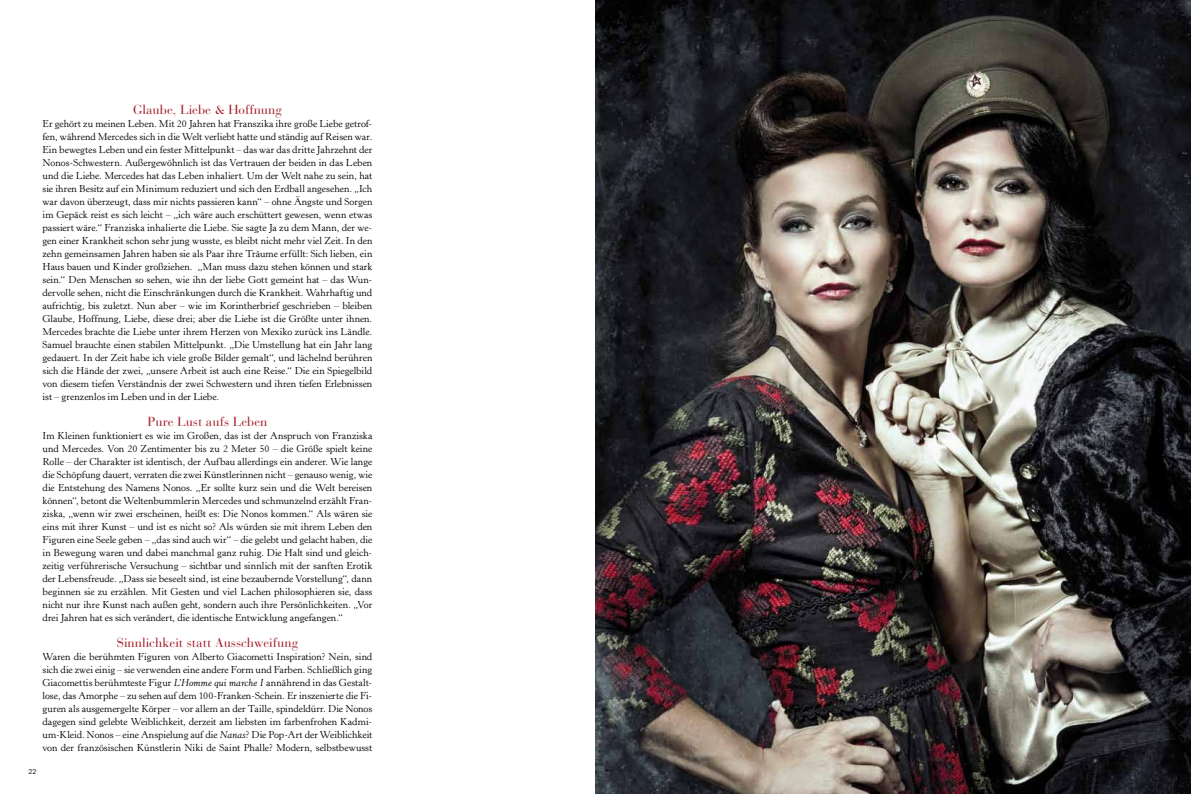
<style>
.page{position:relative;width:1191px;height:794px;background:#fff}
.page>*{position:absolute;margin:0;border:0;box-sizing:border-box;transform-origin:0 0}
.t1{font:13px "Bauer Bodoni";color:#a11d28}
.t2{font:10px/13px "Horley Old Style MT Std";color:#000;text-align:justify}
.t3{font:7px "Avant Garde Two BQ";color:#000}
.s1{font-style:italic}
</style>
<div class="page">
<img style="left:595px;top:0;width:596px;height:794px">
<h1 class="t1" style="left:133px;top:102px;width:150px">Glaube, Liebe &amp; Hoffnung</h1>
<p class="t2" style="left:43px;top:118px;width:331px">Er gehört zu meinen Leben. Mit 20 Jahren hat Franszika ihre große Liebe getrof&shy;fen, während Mercedes sich in die Welt verliebt hatte und ständig auf Reisen war.<br>Ein bewegtes Leben und ein fester Mittelpunkt – das war das dritte Jahrzehnt der Nonos-Schwestern. Außergewöhnlich ist das Vertrauen der beiden in das Leben und die Liebe. Mercedes hat das Leben inhaliert. Um der Welt nahe zu sein, hat sie ihren Besitz auf ein Minimum reduziert und sich den Erdball angesehen. „Ich war davon überzeugt, dass mir nichts passieren kann“ – ohne Ängste und Sorgen im Gepäck reist es sich leicht – „ich wäre auch erschüttert gewesen, wenn etwas passiert wäre.“ Franziska inhalierte die Liebe. Sie sagte Ja zu dem Mann, der we&shy;gen einer Krankheit schon sehr jung wusste, es bleibt nicht mehr viel Zeit. In den zehn gemeinsamen Jahren haben sie als Paar ihre Träume erfüllt: Sich lieben, ein Haus bauen und Kinder großziehen. „Man muss dazu stehen können und stark sein.“ Den Menschen so sehen, wie ihn der liebe Gott gemeint hat – das Wun&shy;dervolle sehen, nicht die Einschränkungen durch die Krankheit. Wahrhaftig und aufrichtig, bis zuletzt. Nun aber – wie im Korintherbrief geschrieben – bleiben Glaube, Hoffnung, Liebe, diese drei; aber die Liebe ist die Größte unter ihnen.<br>Mercedes brachte die Liebe unter ihrem Herzen von Mexiko zurück ins Ländle.<br>Samuel brauchte einen stabilen Mittelpunkt. „Die Umstellung hat ein Jahr lang gedauert. In der Zeit habe ich viele große Bilder gemalt“, und lächelnd berühren sich die Hände der zwei, „unsere Arbeit ist auch eine Reise.“ Die ein Spiegelbild von diesem tiefen Verständnis der zwei Schwestern und ihren tiefen Erlebnissen ist – grenzenlos im Leben und in der Liebe.</p>
<h1 class="t1" style="left:148px;top:414px;width:121px">Pure Lust aufs Leben</h1>
<p class="t2" style="left:43px;top:430px;width:331px">Im Kleinen funktioniert es wie im Großen, das ist der Anspruch von Franziska und Mercedes. Von 20 Zentimenter bis zu 2 Meter 50 – die Größe spielt keine Rolle – der Charakter ist identisch, der Aufbau allerdings ein anderer. Wie lange die Schöpfung dauert, verraten die zwei Künstlerinnen nicht – genauso wenig, wie die Entstehung des Namens Nonos. „Er sollte kurz sein und die Welt bereisen können“, betont die Weltenbummlerin Mercedes und schmunzelnd erzählt Fran&shy;ziska, „wenn wir zwei erscheinen, heißt es: Die Nonos kommen.“ Als wären sie eins mit ihrer Kunst – und ist es nicht so? Als würden sie mit ihrem Leben den Figuren eine Seele geben – „das sind auch wir“ – die gelebt und gelacht haben, die in Bewegung waren und dabei manchmal ganz ruhig. Die Halt sind und gleich&shy;zeitig verführerische Versuchung – sichtbar und sinnlich mit der sanften Erotik der Lebensfreude. „Dass sie beseelt sind, ist eine bezaubernde Vorstellung“, dann beginnen sie zu erzählen. Mit Gesten und viel Lachen philosophieren sie, dass nicht nur ihre Kunst nach außen geht, sondern auch ihre Persönlichkeiten. „Vor drei Jahren hat es sich verändert, die identische Entwicklung angefangen.“</p>
<h1 class="t1" style="left:117px;top:635px;width:183px">Sinnlichkeit statt Ausschweifung</h1>
<p class="t2" style="left:43px;top:651px;width:331px">Waren die berühmten Figuren von Alberto Giacometti Inspiration? Nein, sind sich die zwei einig – sie verwenden eine andere Form und Farben. Schließlich ging Giacomettis berühmteste Figur <span class="s1">L’Homme qui marche I</span> annährend in das Gestalt&shy;lose, das Amorphe – zu sehen auf dem 100-Franken-Schein. Er inszenierte die Fi&shy;guren als ausgemergelte Körper – vor allem an der Taille, spindeldürr. Die Nonos dagegen sind gelebte Weiblichkeit, derzeit am liebsten im farbenfrohen Kadmi&shy;um-Kleid. Nonos – eine Anspielung auf die <span class="s1">Nanas</span>? Die Pop-Art der Weiblichkeit von der französischen Künstlerin Niki de Saint Phalle? Modern, selbstbewusst</p>
<p class="t3" style="left:28px;top:767px;width:10px">22</p>
</div>
